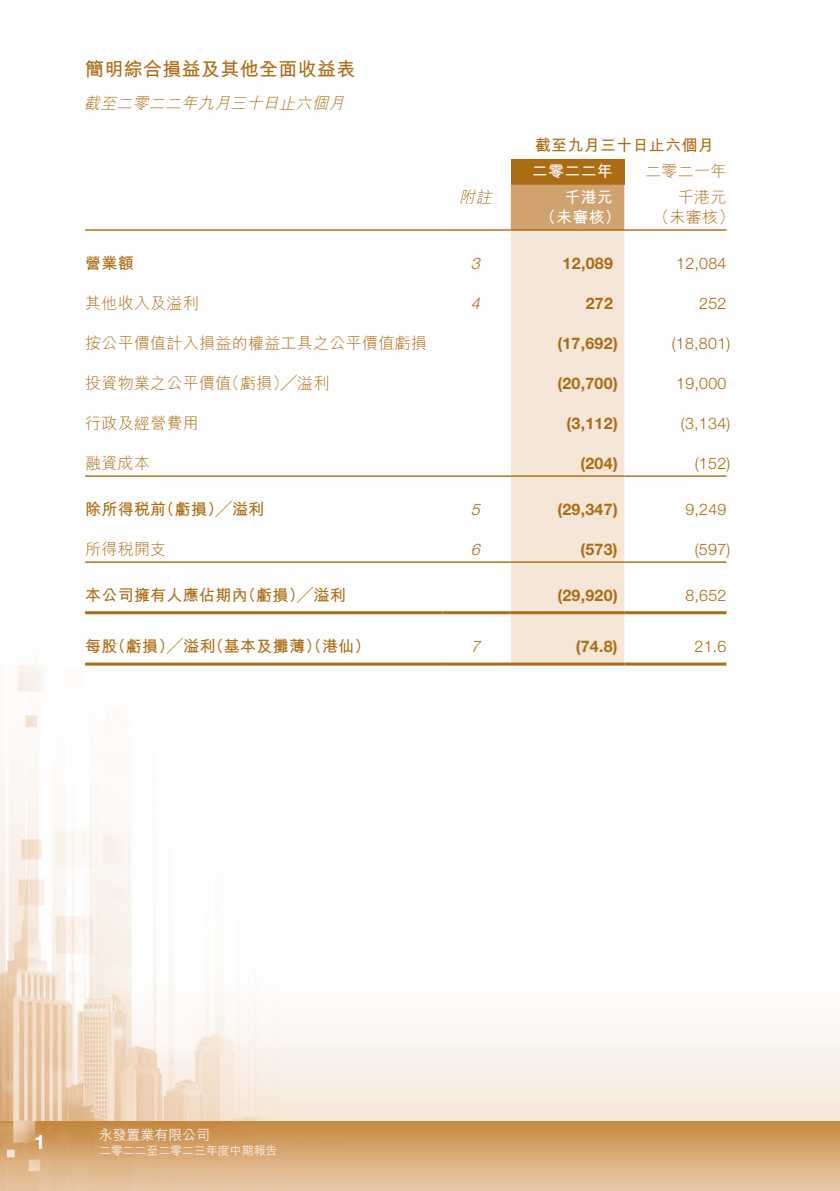
<style>
.page{position:relative;width:840px;height:1191px;background:#fff}
.page>*{position:absolute;margin:0;border:0;box-sizing:border-box;transform-origin:0 0}
.t1{font:700 20px "Helvetica Neue LT Std";color:#fff}
.t2{font:700 19px "M Hei HK";letter-spacing:.015em;color:#ab6c14}
.t3{font:300 16px "M Hei HK";letter-spacing:.015em;color:#ab6c14}
.t4{font:700 16px "Helvetica Neue LT Std";letter-spacing:.015em;color:#ab6c14}
.t5{font:700 16px "M Hei HK";letter-spacing:.015em;color:#ab6c14}
.t6{font:300 16px "Helvetica Neue LT Std";letter-spacing:.015em;color:#ab6c14}
.t7{font:italic 300 16px "M Hei HK";color:#ab6c14}
.t8{font:700 16px "M Hei HK";letter-spacing:.015em;color:#fff}
.t9{font:italic 300 16px "Helvetica Neue LT Std";color:#ab6c14}
.t10{font:500 14px "M Hei HK";letter-spacing:-.015em;color:#f8ede4}
.t11{font:500 12px "M Hei HK";letter-spacing:-.015em;color:#f8ede4}
</style>
<div class="page">
<img style="left:0;top:159px;width:839px;height:1032px">
<div style="left:510px;top:159px;width:114px;height:26px;background:#ab6c14"></div>
<div style="left:510px;top:185px;width:114px;height:44px;background:#d0a26d"></div>
<div style="left:510px;top:231px;width:114px;height:431px;background:#f5e6d8"></div>
<hr style="left:85px;top:229px;width:357px;height:2px;background:#ab6c14">
<hr style="left:442px;top:229px;width:68px;height:2px;background:#ab6c14">
<hr style="left:510px;top:229px;width:114px;height:2px;background:#ab6c14">
<hr style="left:624px;top:229px;width:102px;height:2px;background:#ab6c14">
<hr style="left:85px;top:475px;width:357px;height:2px;background:#ab6c14">
<hr style="left:442px;top:475px;width:68px;height:2px;background:#ab6c14">
<hr style="left:510px;top:475px;width:114px;height:2px;background:#ab6c14">
<hr style="left:624px;top:475px;width:102px;height:2px;background:#ab6c14">
<hr style="left:85px;top:561px;width:357px;height:2px;background:#ab6c14">
<hr style="left:442px;top:561px;width:68px;height:2px;background:#ab6c14">
<hr style="left:510px;top:561px;width:114px;height:2px;background:#ab6c14">
<hr style="left:624px;top:561px;width:102px;height:2px;background:#ab6c14">
<hr style="left:85px;top:611px;width:357px;height:3px;background:#ab6c14">
<hr style="left:442px;top:611px;width:68px;height:3px;background:#ab6c14">
<hr style="left:510px;top:611px;width:114px;height:3px;background:#ab6c14">
<hr style="left:624px;top:611px;width:102px;height:3px;background:#ab6c14">
<hr style="left:85px;top:662px;width:357px;height:3px;background:#ab6c14">
<hr style="left:442px;top:662px;width:68px;height:3px;background:#ab6c14">
<hr style="left:510px;top:662px;width:114px;height:3px;background:#ab6c14">
<hr style="left:624px;top:662px;width:102px;height:3px;background:#ab6c14">
<p class="t2" style="left:85px;top:55px;width:272px">簡明綜合損益及其他全面收益表</p>
<p class="t7" style="left:84px;top:92px;width:266px">截至二零二二年九月三十日止六個月</p>
<p class="t5" style="left:534px;top:134px;width:180px">截至九月三十日止六個月</p>
<p class="t3" style="left:645px;top:160px;width:83px">二零二一年</p>
<p class="t8" style="left:531px;top:159px;width:83px">二零二二年</p>
<p class="t7" style="left:459px;top:186px;width:39px">附註</p>
<p class="t8" style="left:564px;top:185px;width:50px">千港元</p>
<p class="t3" style="left:677px;top:186px;width:50px">千港元</p>
<p class="t8" style="left:539px;top:205px;width:83px">（未審核）</p>
<p class="t3" style="left:653px;top:206px;width:83px">（未審核(</p>
<p class="t5" style="left:85px;top:251px;width:50px">營業額</p>
<p class="t9" style="left:470px;top:253px;width:15px">3</p>
<p class="t4" style="left:562px;top:253px;width:52px">12,089</p>
<p class="t6" style="left:675px;top:253px;width:52px">12,084</p>
<p class="t3" style="left:85px;top:292px;width:115px">其他收入及溢利</p>
<p class="t9" style="left:470px;top:293px;width:15px">4</p>
<p class="t4" style="left:585px;top:293px;width:29px">272</p>
<p class="t6" style="left:698px;top:293px;width:29px">252</p>
<p class="t3" style="left:85px;top:332px;width:343px">按公平價值計入損益的權益工具之公平價值虧損</p>
<p class="t4" style="left:557px;top:333px;width:62px">)17,692(</p>
<p class="t6" style="left:671px;top:333px;width:60px">)18,801(</p>
<p class="t3" style="left:223px;top:372px;width:107px">（虧損）╱溢利</p>
<p class="t3" style="left:85px;top:372px;width:148px">投資物業之公平價值</p>
<p class="t4" style="left:557px;top:373px;width:62px">)20,700(</p>
<p class="t6" style="left:675px;top:373px;width:52px">19,000</p>
<p class="t3" style="left:85px;top:412px;width:115px">行政及經營費用</p>
<p class="t4" style="left:566px;top:413px;width:53px">)3,112(</p>
<p class="t6" style="left:680px;top:413px;width:51px">)3,134(</p>
<p class="t3" style="left:85px;top:452px;width:66px">融資成本</p>
<p class="t4" style="left:580px;top:453px;width:39px">)204(</p>
<p class="t6" style="left:694px;top:453px;width:37px">)152(</p>
<p class="t5" style="left:158px;top:497px;width:107px">（虧損）╱溢利</p>
<p class="t5" style="left:85px;top:497px;width:83px">除所得稅前</p>
<p class="t9" style="left:470px;top:499px;width:15px">5</p>
<p class="t4" style="left:557px;top:499px;width:62px">)29,347(</p>
<p class="t6" style="left:685px;top:499px;width:43px">9,249</p>
<p class="t3" style="left:85px;top:537px;width:83px">所得稅開支</p>
<p class="t9" style="left:470px;top:539px;width:15px">6</p>
<p class="t4" style="left:580px;top:539px;width:39px">)573(</p>
<p class="t6" style="left:694px;top:539px;width:37px">)597(</p>
<p class="t5" style="left:240px;top:583px;width:107px">（虧損）╱溢利</p>
<p class="t5" style="left:85px;top:583px;width:164px">本公司擁有人應佔期內</p>
<p class="t4" style="left:557px;top:585px;width:62px">)29,920(</p>
<p class="t6" style="left:685px;top:585px;width:43px">8,652</p>
<p class="t5" style="left:110px;top:634px;width:107px">（虧損）╱溢利</p>
<p class="t5" style="left:85px;top:634px;width:34px">每股</p>
<p class="t5" style="left:207px;top:634px;width:164px">（基本及攤薄）（港仙(</p>
<p class="t9" style="left:470px;top:636px;width:15px">7</p>
<p class="t4" style="left:575px;top:636px;width:43px">)74.8(</p>
<p class="t6" style="left:694px;top:636px;width:33px">21.6</p>
<p class="t1" style="left:34px;top:1129px;width:13px">1</p>
<p class="t10" style="left:99px;top:1125px;width:113px">永發置業有限公司</p>
<p class="t11" style="left:99px;top:1141px;width:180px">二零二二至二零二三年度中期報告</p>
</div>
